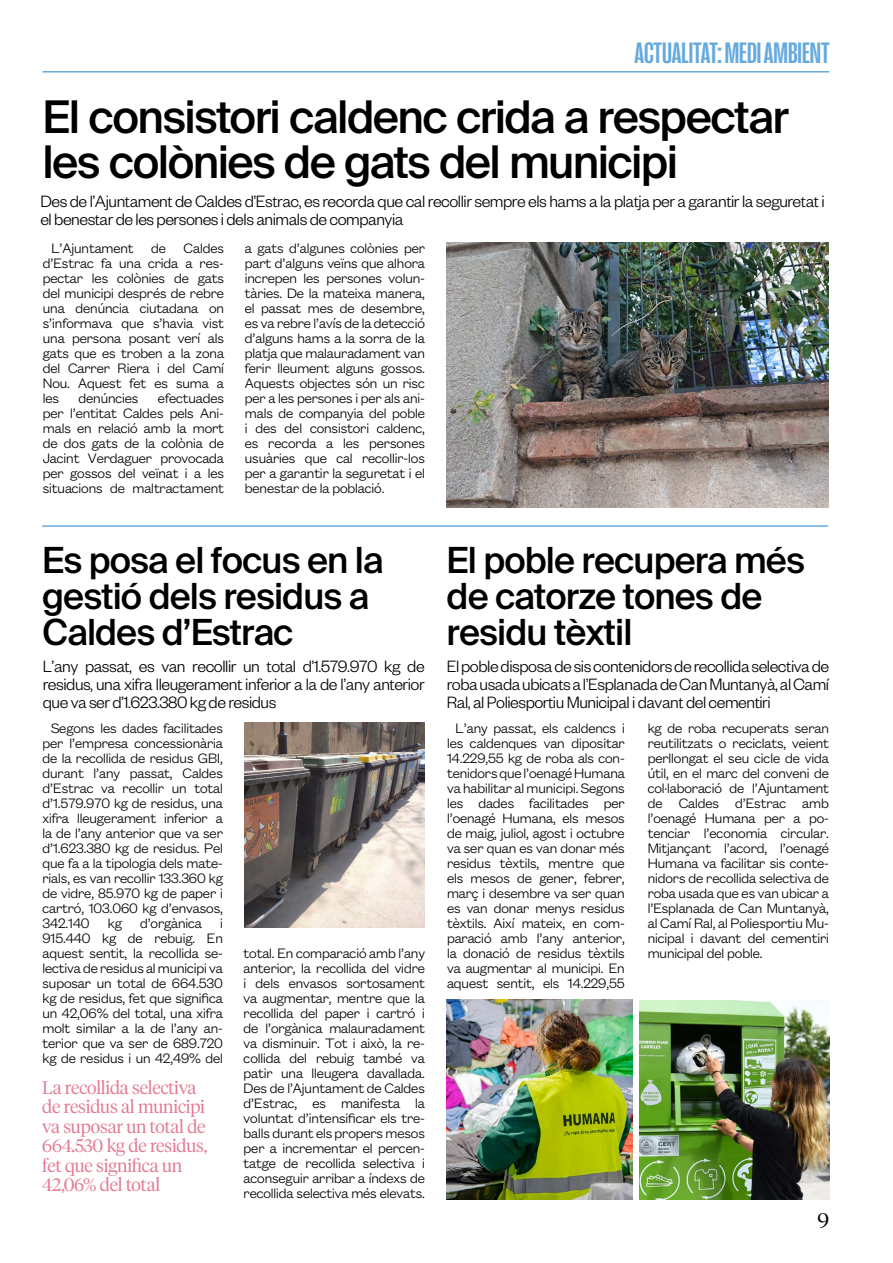
<style>
.page{position:relative;width:893px;height:1263px;background:#fff}
.page>*{position:absolute;margin:0;border:0;box-sizing:border-box;transform-origin:0 0}
.t1{font:500 45px/45px "Suisse Intl";letter-spacing:-.035em;color:#000}
.t2{font:500 36px/36px "Suisse Intl";letter-spacing:-.025em;color:#000}
.t3{font:700 30px "Right Grotesk Tight";color:#6ad}
.t4{font:300 21px "Tiempos Headline";color:#000}
.t5{font:300 18px/18px "Founders Grotesk";letter-spacing:-.025em;color:#000;text-align:justify}
.t6{font:300 18px/19.5px "Tiempos Headline";letter-spacing:-.01em;color:#e47a92}
.t7{font:300 15px/15px "Founders Grotesk Text";letter-spacing:-.05em;color:#000;text-align:justify}
</style>
<div class="page">
<hr style="left:43px;top:71px;width:786px;height:2px;background:#6ad">
<img style="left:446px;top:243px;width:382px;height:265px">
<img style="left:447px;top:1000px;width:185px;height:199px">
<img style="left:245px;top:723px;width:180px;height:205px">
<hr style="left:42px;top:525px;width:786px;height:2px;background:#6ad">
<img style="left:640px;top:1001px;width:189px;height:198px">
<h3 class="t3" style="left:635px;top:37px;width:197px">ACTUALITAT: MEDI AMBIENT</h3>
<h1 class="t1" style="left:43px;top:94px;width:748px">El consistori caldenc crida a respectar les colònies de gats del municipi</h1>
<p class="t5" style="left:40px;top:191px;width:786px">Des de l’Ajuntament de Caldes d’Estrac, es recorda que cal recollir sempre els hams a la platja per a garantir la seguretat i el benestar de les persones i dels animals de companyia</p>
<p class="t7" style="left:43px;top:239px;width:183px;text-indent:9px">L’Ajuntament de Caldes d’Estrac fa una crida a res&shy;pectar les colònies de gats del municipi després de rebre una denúncia ciutadana on s’informava que s’havia vist una persona posant verí als gats que es troben a la zona del Carrer Riera i del Camí Nou. Aquest fet es suma a les</p>
<p class="t7" style="left:78px;top:389px;width:62px">denúncies</p>
<p class="t7" style="left:43px;top:389px;width:183px;text-indent:115px">efectuades per l’entitat Caldes pels Ani&shy;mals en relació amb la mort de dos gats de la colònia de Jacint Verdaguer provocada per gossos del veïnat i a les situacions de maltractament</p>
<p class="t7" style="left:245px;top:239px;width:182px">a gats d’algunes colònies per part d’alguns veïns que alhora increpen les persones volun&shy;tàries. De la mateixa manera, el passat mes de desembre, es va rebre l’avís de la detecció d’alguns hams a la sorra de la platja que malauradament van ferir lleument alguns gossos.<br>Aquests objectes són un risc per a les persones i per als ani&shy;mals de companyia del poble i des del consistori caldenc, es recorda a les persones usuàries que cal recollir-los per a garantir la seguretat i el benestar de la població.</p>
<h2 class="t2" style="left:42px;top:543px;width:343px">Es posa el focus en la gestió dels residus a<br>Caldes d’Estrac</h2>
<p class="t5" style="left:43px;top:656px;width:383px">L’any passat, es van recollir un total d’1.579.970 kg de residus, una xifra lleugerament inferior a la de l’any anterior que va ser d’1.623.380 kg de residus</p>
<p class="t7" style="left:42px;top:719px;width:183px;text-align:center">Segons les dades facilitades per l’empresa concessionària de la recollida de residus GBI, durant l’any passat, Caldes d’Estrac va recollir un total d’1.579.970 kg de residus, una xifra lleugerament inferior a la de l’any anterior que va ser d’1.623.380 kg de residus. Pel que fa a la tipologia dels mate&shy;rials, es van recollir 133.360 kg de vidre, 85.970 kg de paper i cartró, 103.060 kg d’envasos,<br>342.140 kg d’orgànica i<br>915.440 kg de rebuig. En aquest sentit, la recollida se&shy;lectiva de residus al municipi va suposar un total de 664.530 kg de residus, fet que significa un 42,06% del total, una xifra molt similar a la de l’any an&shy;terior que va ser de 689.720 kg de residus i un 42,49% del</p>
<p class="t6" style="left:42px;top:1076px;width:167px">La recollida selectiva de residus al municipi va suposar un total de<br>664.530 kg de residus, fet que significa un<br>42,06% del total</p>
<p class="t7" style="left:243px;top:944px;width:183px">total. En comparació amb l’any anterior, la recollida del vidre i dels envasos sortosament va augmentar, mentre que la recollida del paper i cartró i de l’orgànica malauradament va disminuir. Tot i això, la re&shy;collida del rebuig també va patir una lleugera davallada.<br>Des de l’Ajuntament de Caldes d’Estrac, es manifesta la voluntat d’intensificar els tre&shy;balls durant els propers mesos per a incrementar el percen&shy;tatge de recollida selectiva i aconseguir arribar a índexs de recollida selectiva més elevats.</p>
<h2 class="t2" style="left:447px;top:543px;width:360px">El poble recupera més de catorze tones de residu tèxtil</h2>
<p class="t5" style="left:447px;top:656px;width:384px">El poble disposa de sis contenidors de recollida selectiva de roba usada ubicats a l’Esplanada de Can Muntanyà, al Camí Ral, al Poliesportiu Municipal i davant del cementiri</p>
<p class="t7" style="left:447px;top:719px;width:180px;text-align:center">L’any passat, els caldencs i les caldenques van dipositar<br>14.229,55 kg de roba als con&shy;tenidors que l’oenagé Humana va habilitar al municipi. Segons les dades facilitades per l’oenagé Humana, els mesos de maig, juliol, agost i octubre va ser quan es van donar més residus tèxtils, mentre que els mesos de gener, febrer, març i desembre va ser quan es van donar menys residus tèxtils. Així mateix, en com&shy;paració amb l’any anterior, la donació de residus tèxtils va augmentar al municipi. En aquest sentit, els 14.229,55</p>
<p class="t7" style="left:647px;top:719px;width:183px">kg de roba recuperats seran reutilitzats o reciclats, veient perllongat el seu cicle de vida útil, en el marc del conveni de col·laboració de l’Ajuntament de Caldes d’Estrac amb l’oenagé Humana per a po&shy;tenciar l’economia circular.<br>Mitjançant l’acord, l’oenagé Humana va facilitar sis conte&shy;nidors de recollida selectiva de roba usada que es van ubicar a l’Esplanada de Can Muntanyà, al Camí Ral, al Poliesportiu Mu&shy;nicipal i davant del cementiri municipal del poble.</p>
<h3 class="t4" style="left:818px;top:1206px;width:13px">9</h3>
</div>
